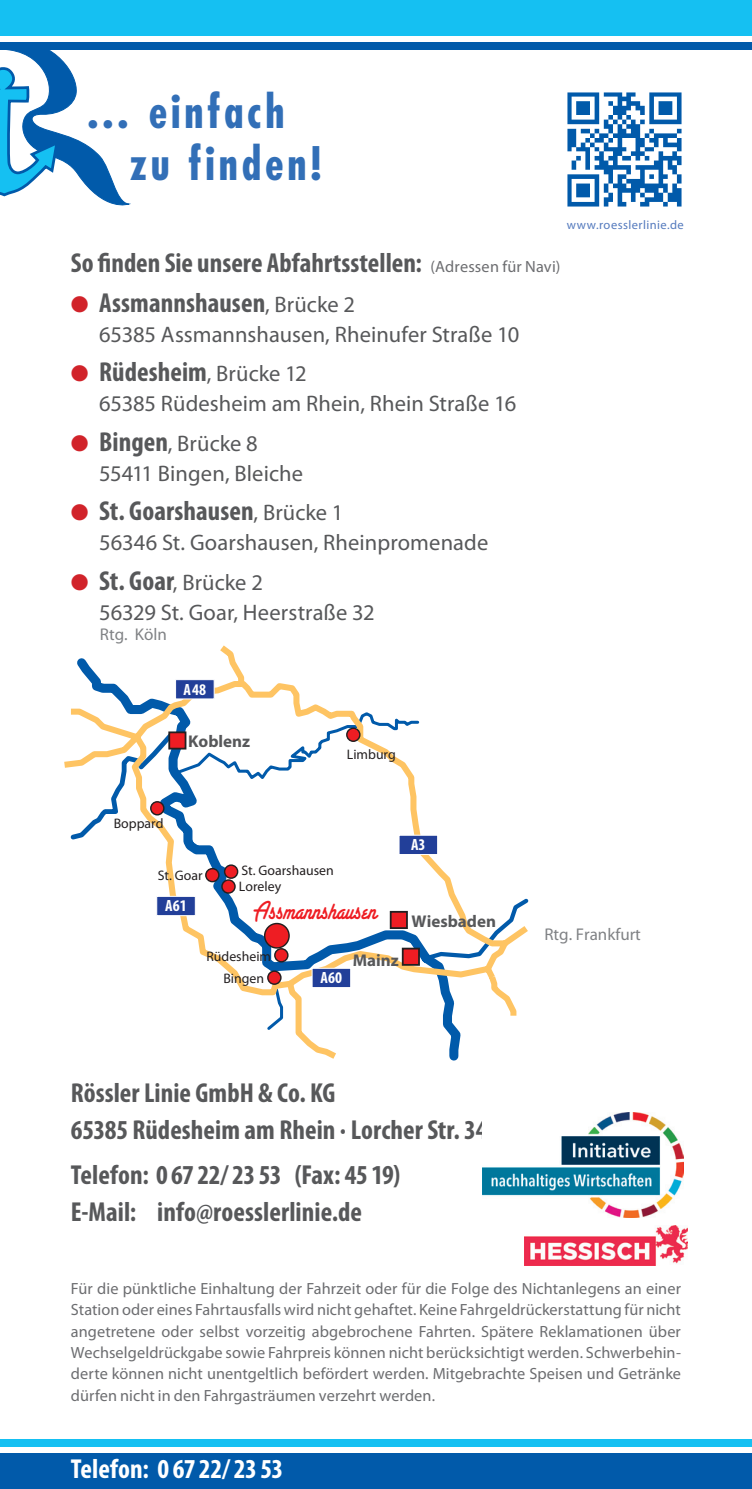
<style>
.page{position:relative;width:752px;height:1489px;background:#fff}
.page>*{position:absolute;margin:0;border:0;box-sizing:border-box;transform-origin:0 0}
.t1{font:700 condensed 45px/52.5px "Futura";letter-spacing:.085em;color:#326fb7}
.t2{font:27.75px "Santa Fe Let Plain";color:#ee1d23;scale:.85 1}
.t3{font:700 condensed 27.5px/37.5px "Myriad Pro";color:#57585a}
.t4{font:700 condensed 27.5px "Myriad Pro";color:#fff}
.t5{font:22.5px/30px "Myriad Pro";letter-spacing:.005em;color:#57585a}
.t6{font:700 17px "Myriad Pro";color:#57585a}
.t7{font:17px "Myriad Pro";color:#808285}
.t8{font:16.25px/21.2px "Myriad Pro";letter-spacing:.005em;color:#6c6d70;text-align:justify}
.t9{font:700 condensed 16.25px "Myriad Pro";color:#fff}
.t10{font:13.75px "Myriad Pro";color:#231f20}
.t11{font:12.5px "Myriad Pro";letter-spacing:.035em;color:#557bbe}
.s1{font-weight:400;font-stretch:normal;font-size:16.25px;color:#6c6d70}
.s2{color:#d1232a}
.s3{font-weight:400;font-stretch:normal;font-size:22.5px}
.s4{font-weight:700;font-stretch:condensed;font-size:27.5px}
</style>
<div class="page">
<div style="left:0;top:0;width:751px;height:35px;background:#15c0f2"></div>
<div style="left:0;top:43px;width:751px;height:7px;background:#015aaa"></div>
<div style="left:0;top:1453px;width:751px;height:35px;background:#015aaa"></div>
<div style="left:0;top:1439px;width:751px;height:7px;background:#15c0f2"></div>
<img style="left:482px;top:1112px;width:201px;height:105px">
<svg style="left:0;top:50px;width:130px;height:156px"></svg>
<img style="left:567px;top:92px;width:114px;height:114px">
<svg style="left:64px;top:645px;width:465px;height:416px"></svg>
<svg style="left:346px;top:728px;width:13px;height:13px"></svg>
<div style="left:346px;top:727px;width:14px;height:15px;border:1px solid #231f20;border-radius:50%"></div>
<div style="left:264px;top:923px;width:25px;height:24px;background:#ee1d23;border-radius:50%"></div>
<div style="left:264px;top:922px;width:25px;height:26px;border:1px solid #231f20;border-radius:50%"></div>
<svg style="left:222px;top:880px;width:13px;height:13px"></svg>
<div style="left:221px;top:879px;width:14px;height:14px;border:1px solid #231f20;border-radius:50%"></div>
<svg style="left:151px;top:801px;width:13px;height:13px"></svg>
<div style="left:150px;top:801px;width:14px;height:14px;border:1px solid #231f20;border-radius:50%"></div>
<div style="left:275px;top:948px;width:13px;height:13px;background:#ee1d23;border-radius:50%"></div>
<div style="left:274px;top:948px;width:14px;height:14px;border:1px solid #231f20;border-radius:50%"></div>
<svg style="left:268px;top:971px;width:13px;height:13px"></svg>
<div style="left:267px;top:970px;width:14px;height:14px;border:1px solid #231f20;border-radius:50%"></div>
<div style="left:168px;top:731px;width:18px;height:18px;background:#ee1d23;border:2px solid #231f20"></div>
<div style="left:389px;top:910px;width:18px;height:18px;background:#ee1d23;border:2px solid #231f20"></div>
<div style="left:401px;top:947px;width:18px;height:18px;background:#ee1d23;border:2px solid #231f20"></div>
<div style="left:175px;top:679px;width:39px;height:20px;background:#223f99;border:1px solid #fff"></div>
<div style="left:398px;top:834px;width:40px;height:21px;background:#223f99;border:1px solid #fff"></div>
<div style="left:156px;top:895px;width:40px;height:21px;background:#223f99;border:1px solid #fff"></div>
<div style="left:311px;top:967px;width:40px;height:21px;background:#223f99;border:1px solid #fff"></div>
<svg style="left:206px;top:868px;width:13px;height:13px"></svg>
<div style="left:205px;top:867px;width:14px;height:15px;border:1px solid #231f20;border-radius:50%"></div>
<svg style="left:224px;top:865px;width:13px;height:13px"></svg>
<div style="left:224px;top:864px;width:14px;height:14px;border:1px solid #231f20;border-radius:50%"></div>
<img style="left:524px;top:1225px;width:163px;height:40px">
<h1 class="t1" style="left:129px;top:85px;width:193px;text-indent:-44px">… einfach zu finden!</h1>
<p class="t11" style="left:566px;top:217px;width:118px">www.roesslerlinie.de</p>
<h3 class="t3" style="left:71px;top:243px;width:491px">So finden Sie unsere Abfahrtsstellen: <span class="s1">(Adressen für Navi)</span></h3>
<h3 class="t3" style="left:71px;top:283px;width:285px"><span class="s2">●</span> Assmannshausen<span class="s3">, Brücke 2</span></h3>
<h3 class="t5" style="left:99px;top:318px;width:421px">65385 Assmannshausen, Rheinufer Straße 10</h3>
<h3 class="t3" style="left:71px;top:352px;width:237px"><span class="s2">●</span> Rüdesheim<span class="s3">, Brücke 12</span></h3>
<h3 class="t5" style="left:99px;top:388px;width:418px">65385 Rüdesheim am Rhein, Rhein Straße 16</h3>
<h3 class="t5" style="left:99px;top:428px;width:205px;text-indent:-28px"><span class="s2">●</span> <span class="s4">Bingen</span>, Brücke 8<br>55411 Bingen, Bleiche</h3>
<h3 class="t3" style="left:71px;top:492px;width:274px"><span class="s2">●</span> St. Goarshausen<span class="s3">, Brücke 1</span></h3>
<h3 class="t5" style="left:99px;top:527px;width:390px">56346 St. Goarshausen, Rheinpromenade</h3>
<h3 class="t5" style="left:99px;top:567px;width:277px;text-indent:-28px"><span class="s2">●</span> <span class="s4">St. Goar</span>, Brücke 2<br>56329 St. Goar, Heerstraße 32</h3>
<p class="t7" style="left:100px;top:623px;width:68px">Rtg. Köln</p>
<p class="t9" style="left:183px;top:679px;width:24px">A48</p>
<p class="t6" style="left:188px;top:730px;width:63px">Koblenz</p>
<p class="t10" style="left:346px;top:745px;width:50px">Limburg</p>
<p class="t10" style="left:114px;top:814px;width:51px">Boppard</p>
<p class="t10" style="left:158px;top:867px;width:46px">St. Goar</p>
<p class="t10" style="left:241px;top:862px;width:94px">St. Goarshausen</p>
<p class="t10" style="left:239px;top:877px;width:44px">Loreley</p>
<p class="t9" style="left:165px;top:895px;width:23px">A61</p>
<h2 class="t2" style="left:252px;top:900px;width:148px">Assmannshausen</h2>
<p class="t10" style="left:206px;top:947px;width:66px">Rüdesheim</p>
<p class="t10" style="left:223px;top:969px;width:42px">Bingen</p>
<p class="t9" style="left:320px;top:967px;width:23px">A60</p>
<p class="t6" style="left:353px;top:949px;width:47px">Mainz</p>
<p class="t9" style="left:411px;top:834px;width:16px">A3</p>
<p class="t6" style="left:411px;top:910px;width:86px">Wiesbaden</p>
<h3 class="t3" style="left:71px;top:1073px;width:418px">Rössler Linie GmbH &amp; Co. KG<br>65385 Rüdesheim am Rhein · Lorcher Str. 34</h3>
<h3 class="t3" style="left:71px;top:1155px;width:330px">Telefon: 0 67 22/ 23 53 (Fax: 45 19)<br>E-Mail: info@roesslerlinie.de</h3>
<p class="t7" style="left:544px;top:923px;width:98px">Rtg. Frankfurt</p>
<p class="t8" style="left:71px;top:1277px;width:611px">Für die pünktliche Einhaltung der Fahrzeit oder für die Folge des Nichtanlegens an einer Station oder eines Fahrtausfalls wird nicht gehaftet. Keine Fahrgeldrückerstattung für nicht angetretene oder selbst vorzeitig abgebrochene Fahrten. Spätere Reklamationen über Wechselgeldrückgabe sowie Fahrpreis können nicht berücksichtigt werden. Schwerbehin&shy;derte können nicht unentgeltlich befördert werden. Mitgebrachte Speisen und Getränke dürfen nicht in den Fahrgasträumen verzehrt werden.</p>
<h3 class="t4" style="left:71px;top:1451px;width:213px">Telefon: 0 67 22/ 23 53</h3>
</div>
